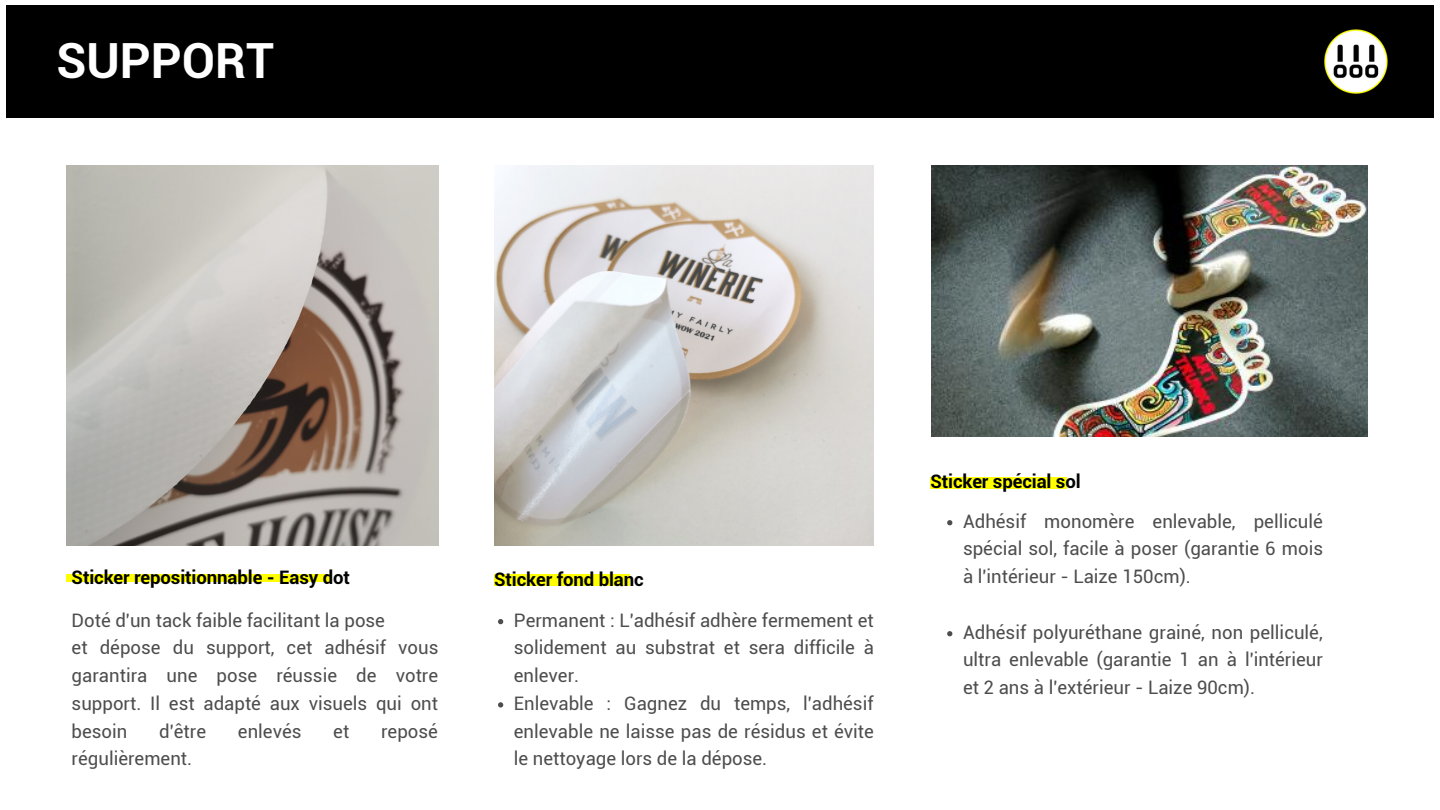
<style>
.page{position:relative;width:1440px;height:810px;background:#fff}
.page>*{position:absolute;margin:0;border:0;box-sizing:border-box;transform-origin:0 0}
.t1{font:700 48.5px "Roboto";color:#fff}
.t2{font:18.6px/27.8px "Roboto";color:#4d4d4d}
.t3{font:700 18.6px "Roboto";letter-spacing:-.005em;color:#000}
</style>
<div class="page">
<div style="left:6px;top:5px;width:1428px;height:113px;background:#000"></div>
<img style="left:1324px;top:29px;width:64px;height:65px">
<img style="left:66px;top:166px;width:373px;height:379px">
<img style="left:494px;top:166px;width:380px;height:379px">
<div style="left:66px;top:575px;width:266px;height:7px;background:#ff0"></div>
<div style="left:930px;top:478px;width:136px;height:11px;background:#ff0"></div>
<div style="left:494px;top:574px;width:135px;height:11px;background:#ff0"></div>
<svg style="left:498px;top:619px;width:5px;height:5px"></svg>
<svg style="left:498px;top:702px;width:5px;height:6px"></svg>
<svg style="left:947px;top:520px;width:5px;height:5px"></svg>
<svg style="left:947px;top:631px;width:5px;height:5px"></svg>
<img style="left:931px;top:166px;width:436px;height:271px">
<h1 class="t1" style="left:57px;top:33px;width:219px">SUPPORT</h1>
<p class="t3" style="left:72px;top:566px;width:280px">Sticker repositionnable - Easy dot</p>
<p class="t2" style="left:72px;top:606px;width:368px">Doté d'un tack faible facilitant la pose<br>et dépose du support, cet adhésif vous garantira une pose réussie de votre support. Il est adapté aux visuels qui ont besoin</p>
<p class="t2" style="left:159px;top:717px;width:48px">d'être</p>
<p class="t2" style="left:238px;top:717px;width:65px">enlevés</p>
<p class="t2" style="left:333px;top:717px;width:17px">et</p>
<p class="t2" style="left:381px;top:717px;width:58px">reposé</p>
<p class="t2" style="left:72px;top:745px;width:122px">régulièrement.</p>
<p class="t3" style="left:494px;top:568px;width:151px">Sticker fond blanc</p>
<p class="t2" style="left:514px;top:606px;width:362px">Permanent : L'adhésif adhère fermement et solidement au substrat et sera difficile à enlever.<br>Enlevable : Gagnez du temps, l'adhésif enlevable ne laisse pas de résidus et évite le nettoyage lors de la dépose.</p>
<p class="t3" style="left:930px;top:471px;width:152px">Sticker spécial sol</p>
<p class="t2" style="left:963px;top:507px;width:362px;text-align:justify">Adhésif monomère enlevable, pelliculé spécial sol, facile à poser (garantie 6 mois à l'intérieur - Laize 150cm).</p>
<p class="t2" style="left:963px;top:618px;width:361px;text-align:justify">Adhésif polyuréthane grainé, non pelliculé, ultra enlevable (garantie 1 an à l'intérieur et 2 ans à l'extérieur - Laize 90cm).</p>
</div>
